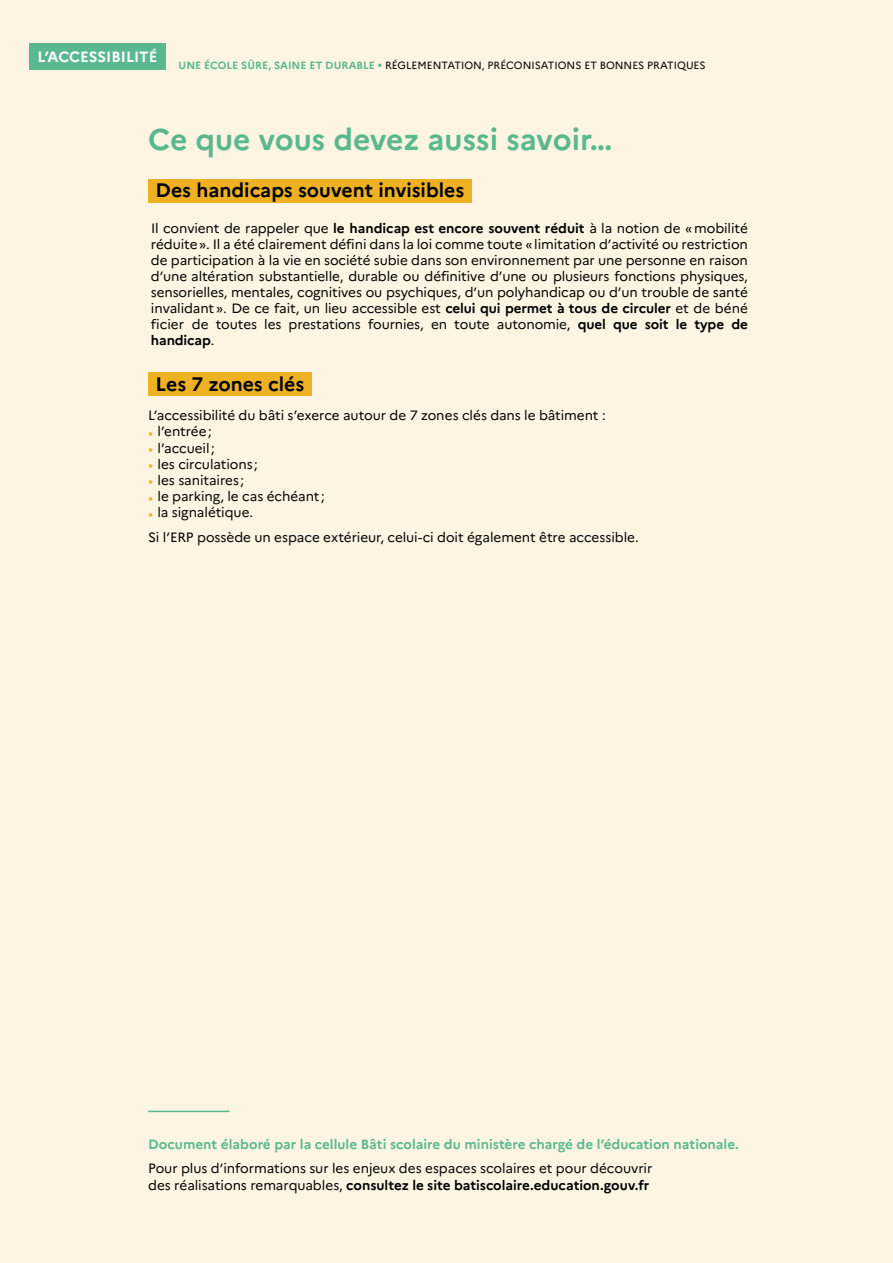
<style>
.page{position:relative;width:893px;height:1263px;background:#fdf4e3}
.page>*{position:absolute;margin:0;border:0;box-sizing:border-box;transform-origin:0 0}
.t1{font:700 30px "Marianne";letter-spacing:-.005em;color:#5ab88f}
.t2{font:700 19.5px "Marianne";color:#000}
.t3{font:700 14.85px "Marianne";color:#fff}
.t4{font:13.5px/16px "Marianne";letter-spacing:-.005em;color:#000}
.t5{font:700 13.5px "Marianne";color:#5ab88f}
.t6{font:10.5px "Marianne";color:#000}
.s1{font-weight:700;color:#5ab88f}
.s2{font-weight:700}
.s3{font-weight:300;font-size:15.75px;color:#edb123}
</style>
<div class="page">
<div style="left:29px;top:43px;width:137px;height:26px;background:#5ab88f"></div>
<div style="left:148px;top:179px;width:324px;height:23px;background:#edb123"></div>
<div style="left:148px;top:373px;width:164px;height:23px;background:#edb123"></div>
<hr style="left:148px;top:1111px;width:82px;height:1px;background:#5ab88f">
<p class="t3" style="left:38px;top:48px;width:121px">L’ACCESSIBILITÉ</p>
<p class="t6" style="left:179px;top:58px;width:529px"><span class="s1">UNE ÉCOLE SÛRE, SAINE ET DURABLE •</span> RÉGLEMENTATION, PRÉCONISATIONS ET BONNES PRATIQUES</p>
<h1 class="t1" style="left:148px;top:121px;width:466px">Ce que vous devez aussi savoir…</h1>
<h2 class="t2" style="left:156px;top:178px;width:310px">Des handicaps souvent invisibles</h2>
<p class="t4" style="left:151px;top:220px;width:598px;text-align:justify">Il convient de rappeler que <span class="s2">le handicap est encore souvent réduit</span> à la notion de « mobilité réduite». Il a été clairement défini dans la loi comme toute «limitation d’activité ou restriction de participation à la vie en société subie dans son environnement par une personne en raison d’une altération substantielle, durable ou définitive d’une ou plusieurs fonctions physiques, sensorielles, mentales, cognitives ou psychiques, d’un polyhandicap ou d’un trouble de santé invalidant ». De ce fait, un lieu accessible est <span class="s2">celui qui permet à tous de circuler</span> et de béné ficier de toutes les prestations fournies, en toute autonomie, <span class="s2">quel que soit le type de handicap</span>.</p>
<h2 class="t2" style="left:156px;top:372px;width:150px">Les 7 zones clés</h2>
<p class="t4" style="left:148px;top:407px;width:459px">L’accessibilité du bâti s’exerce autour de 7 zones clés dans le bâtiment :</p>
<p class="t4" style="left:148px;top:423px;width:65px"><span class="s3">•</span> l’entrée;</p>
<p class="t4" style="left:148px;top:440px;width:68px"><span class="s3">•</span> l’accueil;</p>
<p class="t4" style="left:148px;top:456px;width:111px"><span class="s3">•</span> les circulations;</p>
<p class="t4" style="left:148px;top:472px;width:98px"><span class="s3">•</span> les sanitaires;</p>
<p class="t4" style="left:148px;top:488px;width:178px"><span class="s3">•</span> le parking, le cas échéant;</p>
<p class="t4" style="left:148px;top:500px;width:492px;line-height:24.8px"><span class="s3">•</span> la signalétique.<br>Si l’ERP possède un espace extérieur, celui-ci doit également être accessible.</p>
<p class="t5" style="left:148px;top:1135px;width:592px">Document élaboré par la cellule Bâti scolaire du ministère chargé de l’éducation nationale.</p>
<p class="t4" style="left:148px;top:1160px;width:506px">Pour plus d’informations sur les enjeux des espaces scolaires et pour découvrir des réalisations remarquables, <span class="s2">consultez le site batiscolaire.education.gouv.fr</span></p>
</div>
